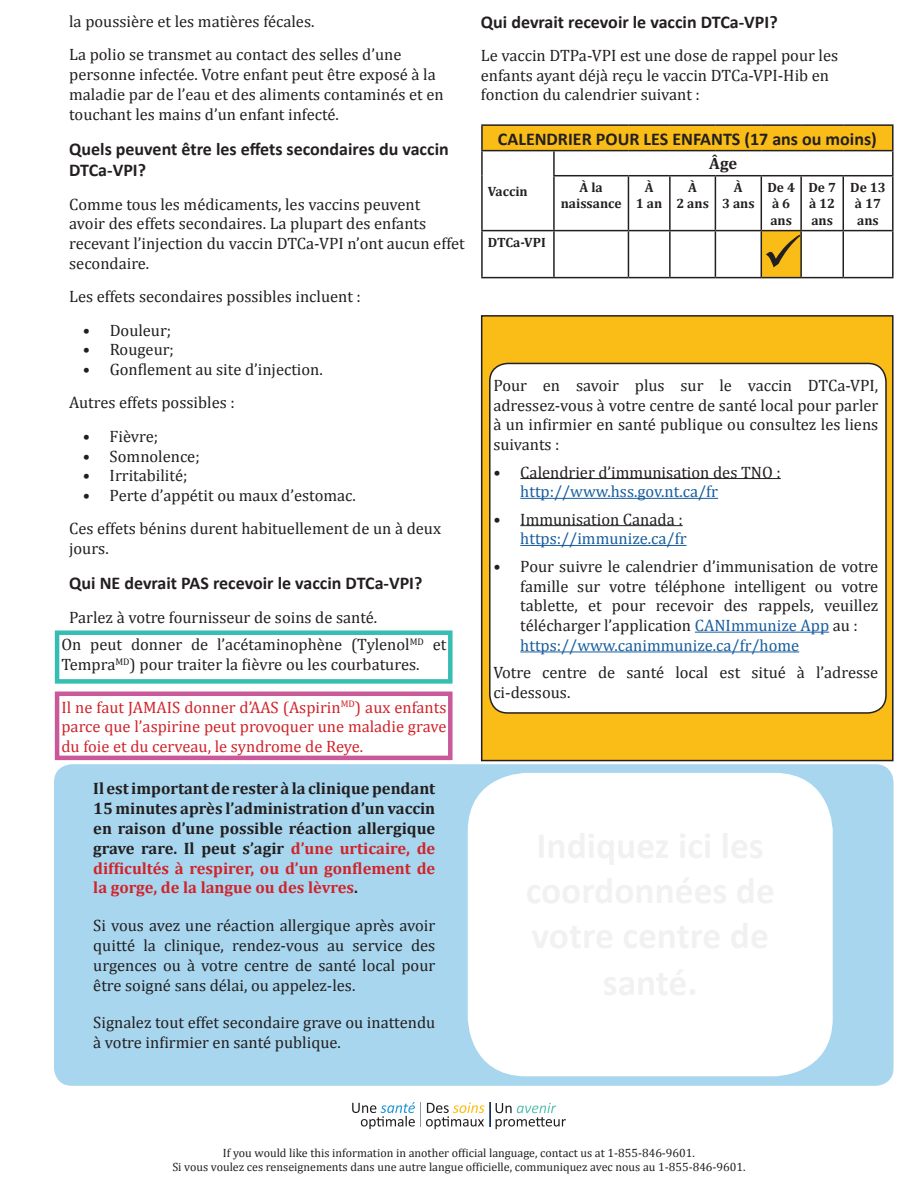
<style>
.page{position:relative;width:918px;height:1188px;background:#fff}
.page>*{position:absolute;margin:0;border:0;box-sizing:border-box;transform-origin:0 0}
.t1{font:700 18px/21.6px "Calibri";color:#231f20}
.t2{font:16.5px/19.8px "Cambria";color:#231f20}
.t3{font:700 16.5px/19.8px "Cambria";color:#231f20;text-align:justify}
.t4{font:16.5px/19.8px "Cambria";color:#d1232a;text-align:justify}
.t5{font:16.5px "Cambria";color:#175d9e}
.t6{font:700 13.5px/16.2px "Cambria";color:#231f20;text-align:center}
.t7{font:12px/14.4px "Cambria";color:#231f20;text-align:center}
.s1{color:#d1232a}
.s2{color:#175d9e}
</style>
<div class="page">
<div style="left:481px;top:315px;width:413px;height:446px;background:#fabd17;border:2px solid #231f20"></div>
<div style="left:490px;top:363px;width:396px;height:350px;background:#fff;border-radius:18px"></div>
<div style="left:489px;top:363px;width:398px;height:351px;border:2px solid #231f20;border-radius:18px"></div>
<hr style="left:520px;top:478px;width:261px;height:1px;background:#231f20">
<hr style="left:520px;top:498px;width:198px;height:1px;background:#175d9e">
<hr style="left:520px;top:525px;width:163px;height:1px;background:#231f20">
<hr style="left:520px;top:545px;width:167px;height:1px;background:#175d9e">
<hr style="left:695px;top:632px;width:134px;height:1px;background:#175d9e">
<hr style="left:520px;top:651px;width:279px;height:1px;background:#175d9e">
<div style="left:482px;top:125px;width:411px;height:26px;background:#fabd17"></div>
<hr style="left:481px;top:124px;width:73px;height:2px;background:#231f20">
<hr style="left:481px;top:126px;width:2px;height:24px;background:#231f20">
<hr style="left:554px;top:124px;width:74px;height:2px;background:#231f20">
<hr style="left:628px;top:124px;width:42px;height:2px;background:#231f20">
<hr style="left:670px;top:124px;width:45px;height:2px;background:#231f20">
<hr style="left:715px;top:124px;width:46px;height:2px;background:#231f20">
<hr style="left:761px;top:124px;width:40px;height:2px;background:#231f20">
<hr style="left:801px;top:124px;width:42px;height:2px;background:#231f20">
<hr style="left:843px;top:124px;width:51px;height:2px;background:#231f20">
<hr style="left:892px;top:126px;width:2px;height:24px;background:#231f20">
<hr style="left:481px;top:150px;width:73px;height:1px;background:#231f20">
<hr style="left:481px;top:151px;width:2px;height:25px;background:#231f20">
<hr style="left:554px;top:150px;width:74px;height:1px;background:#231f20">
<hr style="left:553px;top:151px;width:2px;height:24px;background:#231f20">
<hr style="left:628px;top:150px;width:42px;height:1px;background:#231f20">
<hr style="left:670px;top:150px;width:45px;height:1px;background:#231f20">
<hr style="left:715px;top:150px;width:46px;height:1px;background:#231f20">
<hr style="left:761px;top:150px;width:40px;height:1px;background:#231f20">
<hr style="left:801px;top:150px;width:42px;height:1px;background:#231f20">
<hr style="left:843px;top:150px;width:51px;height:1px;background:#231f20">
<hr style="left:892px;top:151px;width:2px;height:24px;background:#231f20">
<hr style="left:481px;top:176px;width:2px;height:54px;background:#231f20">
<hr style="left:553px;top:175px;width:75px;height:1px;background:#231f20">
<hr style="left:553px;top:176px;width:2px;height:54px;background:#231f20">
<hr style="left:628px;top:175px;width:42px;height:1px;background:#231f20">
<hr style="left:628px;top:176px;width:1px;height:54px;background:#231f20">
<hr style="left:670px;top:175px;width:45px;height:1px;background:#231f20">
<hr style="left:669px;top:176px;width:2px;height:54px;background:#231f20">
<hr style="left:715px;top:175px;width:46px;height:1px;background:#231f20">
<hr style="left:715px;top:176px;width:1px;height:54px;background:#231f20">
<hr style="left:761px;top:175px;width:40px;height:1px;background:#231f20">
<hr style="left:761px;top:176px;width:1px;height:54px;background:#231f20">
<hr style="left:801px;top:175px;width:42px;height:1px;background:#231f20">
<hr style="left:800px;top:176px;width:2px;height:54px;background:#231f20">
<hr style="left:843px;top:175px;width:51px;height:1px;background:#231f20">
<hr style="left:843px;top:176px;width:1px;height:54px;background:#231f20">
<hr style="left:892px;top:176px;width:2px;height:54px;background:#231f20">
<hr style="left:481px;top:230px;width:73px;height:1px;background:#231f20">
<hr style="left:481px;top:231px;width:2px;height:46px;background:#231f20">
<hr style="left:554px;top:230px;width:74px;height:1px;background:#231f20">
<hr style="left:628px;top:230px;width:42px;height:1px;background:#231f20">
<hr style="left:670px;top:230px;width:45px;height:1px;background:#231f20">
<hr style="left:715px;top:230px;width:46px;height:1px;background:#231f20">
<hr style="left:801px;top:230px;width:42px;height:1px;background:#231f20">
<hr style="left:843px;top:230px;width:51px;height:1px;background:#231f20">
<hr style="left:892px;top:231px;width:2px;height:46px;background:#231f20">
<hr style="left:481px;top:277px;width:73px;height:1px;background:#231f20">
<hr style="left:843px;top:277px;width:51px;height:1px;background:#231f20">
<hr style="left:761px;top:230px;width:40px;height:1px;background:#231f20">
<div style="left:55px;top:630px;width:398px;height:54px;border:4px solid #36beb3"></div>
<div style="left:55px;top:692px;width:398px;height:68px;border:4px solid #c95999"></div>
<div style="left:54px;top:764px;width:840px;height:322px;background:#a7d6ee;border-radius:18px"></div>
<div style="left:468px;top:773px;width:365px;height:303px;background:#fff;border-radius:58px"></div>
<svg style="left:352px;top:1102px;width:132px;height:27px"></svg>
<svg style="left:490px;top:1103px;width:76px;height:26px"></svg>
<svg style="left:482px;top:231px;width:411px;height:47px"></svg>
<p class="t2" style="left:69px;top:5px;width:334px;line-height:33.3px">la poussière et les matières fécales.<br>La polio se transmet au contact des selles d’une</p>
<p class="t2" style="left:69px;top:64px;width:376px">personne infectée. Votre enfant peut être exposé à la maladie par de l’eau et des aliments contaminés et en touchant les mains d’un enfant infecté.</p>
<p class="t1" style="left:69px;top:138px;width:381px">Quels peuvent être les effets secondaires du vaccin<br>DTCa-VPI?</p>
<p class="t2" style="left:69px;top:194px;width:397px">Comme tous les médicaments, les vaccins peuvent<br>avoir des effets secondaires. La plupart des enfants recevant l’injection du vaccin DTCa-VPI n’ont aucun effet secondaire.</p>
<p class="t2" style="left:69px;top:287px;width:293px">Les effets secondaires possibles incluent :</p>
<p class="t2" style="left:83px;top:320px;width:90px">• Douleur;</p>
<p class="t2" style="left:83px;top:340px;width:93px">• Rougeur;</p>
<p class="t2" style="left:69px;top:353px;width:255px;line-height:33.3px;text-indent:14px">• Gonflement au site d’injection.<br>Autres effets possibles :</p>
<p class="t2" style="left:83px;top:426px;width:77px">• Fièvre;</p>
<p class="t2" style="left:83px;top:446px;width:119px">• Somnolence;</p>
<p class="t2" style="left:83px;top:466px;width:106px">• Irritabilité;</p>
<p class="t2" style="left:69px;top:479px;width:373px;line-height:33.3px;text-indent:14px">• Perte d’appétit ou maux d’estomac.<br>Ces effets bénins durent habituellement de un à deux</p>
<p class="t2" style="left:69px;top:539px;width:41px">jours.</p>
<p class="t1" style="left:69px;top:573px;width:355px">Qui NE devrait PAS recevoir le vaccin DTCa-VPI?</p>
<p class="t2" style="left:69px;top:607px;width:310px">Parlez à votre fournisseur de soins de santé.</p>
<p class="t2" style="left:61px;top:635px;width:387px">On peut donner de l’acétaminophène (Tylenol<sup>MD</sup> et<br>Tempra<sup>MD</sup>) pour traiter la fièvre ou les courbatures.</p>
<p class="t4" style="left:61px;top:697px;width:387px">Il ne faut JAMAIS donner d’AAS (Aspirin<sup>MD</sup>) aux enfants parce que l’aspirine peut provoquer une maladie grave du foie et du cerveau, le syndrome de Reye.</p>
<p class="t3" style="left:93px;top:778px;width:344px">Il est important de rester à la clinique pendant 15 minutes après l’administration d’un vaccin en raison d’une possible réaction allergique grave rare. Il peut s’agir <span class="s1">d’une urticaire, de difficultés à respirer, ou d’un gonflement de la gorge, de la langue ou des lèvres</span>.</p>
<p class="t2" style="left:93px;top:916px;width:344px;text-align:justify">Si vous avez une réaction allergique après avoir quitté la clinique, rendez-vous au service des urgences ou à votre centre de santé local pour être soigné sans délai, ou appelez-les.</p>
<p class="t2" style="left:93px;top:1013px;width:344px">Signalez tout effet secondaire grave ou inattendu à votre infirmier en santé publique.</p>
<p class="t1" style="left:481px;top:11px;width:298px">Qui devrait recevoir le vaccin DTCa-VPI?</p>
<p class="t2" style="left:481px;top:45px;width:359px">Le vaccin DTPa-VPI est une dose de rappel pour les enfants ayant déjà reçu le vaccin DTCa-VPI-Hib en fonction du calendrier suivant :</p>
<p class="t1" style="left:498px;top:128px;width:380px">CALENDRIER POUR LES ENFANTS (17 ans ou moins)</p>
<p class="t6" style="left:488px;top:183px;width:41px">Vaccin</p>
<p class="t3" style="left:709px;top:153px;width:30px">Âge</p>
<p class="t6" style="left:561px;top:179px;width:62px">À la naissance</p>
<p class="t6" style="left:636px;top:179px;width:28px">À<br>1 an</p>
<p class="t6" style="left:676px;top:179px;width:34px">À<br>2 ans</p>
<p class="t6" style="left:722px;top:179px;width:34px">À<br>3 ans</p>
<p class="t6" style="left:767px;top:179px;width:29px;text-align:left">De 4 à 6 ans</p>
<p class="t6" style="left:808px;top:179px;width:29px;text-align:justify">De 7 à 12 ans</p>
<p class="t6" style="left:850px;top:179px;width:37px">De 13 à 17 ans</p>
<p class="t6" style="left:488px;top:234px;width:59px">DTCa-VPI</p>
<p class="t2" style="left:493px;top:375px;width:387px;text-align:justify">Pour en savoir plus sur le vaccin DTCa-VPI, adressez-vous à votre centre de santé local pour parler à un infirmier en santé publique ou consultez les liens suivants :</p>
<p class="t2" style="left:493px;top:462px;width:289px">• Calendrier d’immunisation des TNO :</p>
<p class="t5" style="left:520px;top:482px;width:199px">http://www.hss.gov.nt.ca/fr</p>
<p class="t2" style="left:493px;top:509px;width:191px">• Immunisation Canada :</p>
<p class="t5" style="left:520px;top:529px;width:168px">https://immunize.ca/fr</p>
<p class="t2" style="left:520px;top:556px;width:360px;text-indent:-27px">• Pour suivre le calendrier d’immunisation de votre famille sur votre téléphone intelligent ou votre tablette, et pour recevoir des rappels, veuillez télécharger l’application <span class="s2">CANImmunize App</span> au : <span class="s2">https://www.canimmunize.ca/fr/home</span></p>
<p class="t2" style="left:493px;top:663px;width:387px">Votre centre de santé local est situé à l’adresse ci-dessous.</p>
<p class="t7" style="left:172px;top:1145px;width:575px">If you would like this information in another official language, contact us at 1-855-846-9601.<br>Si vous voulez ces renseignements dans une autre langue officielle, communiquez avec nous au 1-855-846-9601.</p>
</div>
